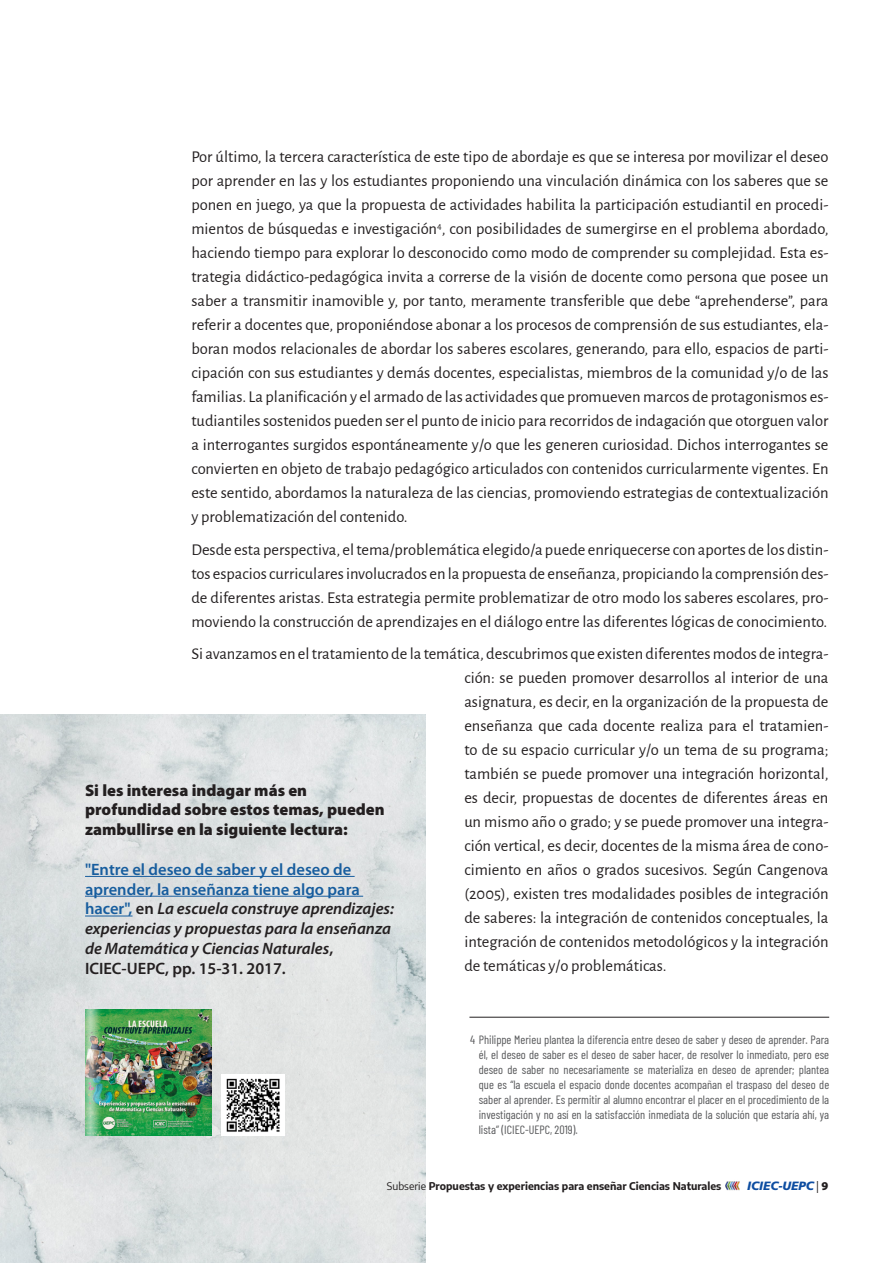
<style>
.page{position:relative;width:893px;height:1263px;background:#fff}
.page>*{position:absolute;margin:0;border:0;box-sizing:border-box;transform-origin:0 0}
.t1{font:16.5px/24px "Alegreya Sans";color:#231f20;text-align:justify}
.t2{font:italic 600 16.5px/19.8px "Myriad Pro";color:#231f20}
.t3{font:900 16.5px/19.8px "Myriad Pro";color:#231f20}
.t4{font:12px/15px "Barlow Condensed";color:#57585a;text-align:justify}
.t5{font:italic 900 12px "Frutiger";color:#0d4da1}
.t6{font:700 10.5px "Encode Sans";color:#231f20}
.s1{font-style:normal;color:#175d9e}
.s2{font-style:normal}
.s3{font-weight:400}
.s4{font-family:"Myriad Pro";font-weight:400;font-style:normal;color:#231f20}
.s5{font-family:"Myriad Pro";font-style:normal;color:#231f20}
</style>
<div class="page">
<img style="left:725px;top:1181px;width:14px;height:10px">
<img style="left:0;top:714px;width:426px;height:549px">
<hr style="left:85px;top:876px;width:270px;height:1px;background:#175d9e">
<hr style="left:85px;top:896px;width:278px;height:1px;background:#175d9e">
<hr style="left:85px;top:915px;width:48px;height:1px;background:#175d9e">
<img style="left:222px;top:1074px;width:62px;height:61px">
<img style="left:85px;top:1009px;width:127px;height:126px">
<hr style="left:469px;top:1017px;width:360px;height:1px;background:#231f20">
<p class="t1" style="left:191px;top:144px;width:639px">Por último, la tercera característica de este tipo de abordaje es que se interesa por movilizar el deseo por aprender en las y los estudiantes proponiendo una vinculación dinámica con los saberes que se ponen en juego, ya que la propuesta de actividades habilita la participación estudiantil en procedi&shy;mientos de búsquedas e investigación<sup>4</sup>, con posibilidades de sumergirse en el problema abordado, haciendo tiempo para explorar lo desconocido como modo de comprender su complejidad. Esta es&shy;trategia didáctico-pedagógica invita a correrse de la visión de docente como persona que posee un saber a transmitir inamovible y, por tanto, meramente transferible que debe “aprehenderse”, para referir a docentes que, proponiéndose abonar a los procesos de comprensión de sus estudiantes, ela&shy;boran modos relacionales de abordar los saberes escolares, generando, para ello, espacios de parti&shy;cipación con sus estudiantes y demás docentes, especialistas, miembros de la comunidad y/o de las familias. La planificación y el armado de las actividades que promueven marcos de protagonismos es&shy;tudiantiles sostenidos pueden ser el punto de inicio para recorridos de indagación que otorguen valor a interrogantes surgidos espontáneamente y/o que les generen curiosidad. Dichos interrogantes se convierten en objeto de trabajo pedagógico articulados con contenidos curricularmente vigentes. En este sentido, abordamos la naturaleza de las ciencias, promoviendo estrategias de contextualización y problematización del contenido.</p>
<p class="t1" style="left:191px;top:536px;width:639px">Desde esta perspectiva, el tema/problemática elegido/a puede enriquecerse con aportes de los distin&shy;tos espacios curriculares involucrados en la propuesta de enseñanza, propiciando la comprensión des&shy;de diferentes aristas. Esta estrategia permite problematizar de otro modo los saberes escolares, pro&shy;moviendo la construcción de aprendizajes en el diálogo entre las diferentes lógicas de conocimiento.</p>
<p class="t1" style="left:464px;top:641px;width:366px;text-indent:-273px">Si avanzamos en el tratamiento de la temática, descubrimos que existen diferentes modos de integra&shy;ción: se pueden promover desarrollos al interior de una asignatura, es decir, en la organización de la propuesta de enseñanza que cada docente realiza para el tratamien&shy;to de su espacio curricular y/o un tema de su programa; también se puede promover una integración horizontal, es decir, propuestas de docentes de diferentes áreas en un mismo año o grado; y se puede promover una integra&shy;ción vertical, es decir, docentes de la misma área de cono&shy;cimiento en años o grados sucesivos. Según Cangenova (2005), existen tres modalidades posibles de integración de saberes: la integración de contenidos conceptuales, la integración de contenidos metodológicos y la integración de temáticas y/o problemáticas.</p>
<p class="t3" style="left:85px;top:779px;width:301px">Si les interesa indagar más en profundidad sobre estos temas, pueden zambullirse en la siguiente lectura:</p>
<p class="t2" style="left:85px;top:859px;width:311px"><span class="s1">"Entre el deseo de saber y el deseo de aprender, la enseñanza tiene algo para hacer",</span> <span class="s2">en</span> La escuela construye aprendizajes: experiencias y propuestas para la enseñanza de Matemática y Ciencias Naturales<span class="s2">, ICIEC-UEPC, pp. 15-31. 2017.</span></p>
<p class="t4" style="left:479px;top:1031px;width:352px;text-indent:-9px">4 Philippe Merieu plantea la diferencia entre deseo de saber y deseo de aprender. Para él, el deseo de saber es el deseo de saber hacer, de resolver lo inmediato, pero ese deseo de saber no necesariamente se materializa en deseo de aprender; plantea que es “la escuela el espacio donde docentes acompañan el traspaso del deseo de saber al aprender. Es permitir al alumno encontrar el placer en el procedimiento de la investigación y no así en la satisfacción inmediata de la solución que estaría ahí, ya lista” (ICIEC-UEPC, 2019).</p>
<p class="t6" style="left:387px;top:1178px;width:336px"><span class="s3">Subserie</span> Propuestas y experiencias para enseñar Ciencias Naturales</p>
<p class="t5" style="left:747px;top:1178px;width:83px">ICIEC-UEPC <span class="s4">|</span> <span class="s5">9</span></p>
</div>
